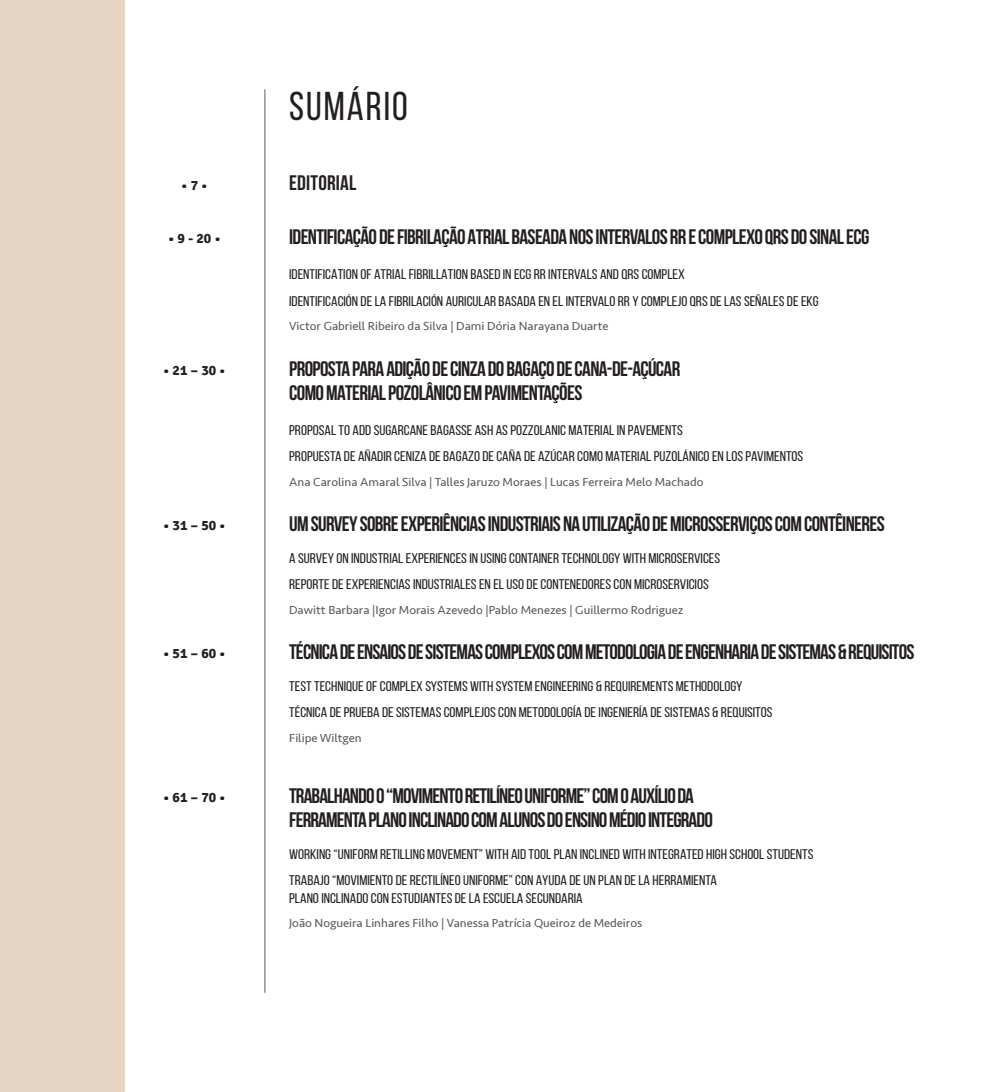
<style>
.page{position:relative;width:993px;height:1092px;background:#fff}
.page>*{position:absolute;margin:0;border:0;box-sizing:border-box;transform-origin:0 0}
.SUMÁRIO{font:40.25px "Bebas Neue";letter-spacing:.05em;color:#231f20}
.TÍTULOS_ARTIGO{font:700 21px "Bebas Neue";letter-spacing:-.03em;color:#231f20}
.TÍTULOS_ARTIGO-2{font:700 21px "Bebas Neue";letter-spacing:.01em;color:#231f20}
.TÍTULO_ING_ESP{font:14px "Bebas Neue";color:#231f20;scale:1.1 1}
.NÚMERAÇÃO{font:700 14px "Signika";color:#231f20}
.AUTORES{font:12.25px "Seravek";color:#57585a}
</style>
<div class="page">
<hr style="left:264px;top:89px;width:1px;height:903px;background:#57585a">
<div style="left:0;top:0;width:124px;height:1091px;background:#e7d5c3"></div>
<p class="NÚMERAÇÃO" style="left:181px;top:177px;width:28px">• 7 •</p>
<p class="NÚMERAÇÃO" style="left:168px;top:230px;width:54px">• 9 - 20 •</p>
<p class="NÚMERAÇÃO" style="left:163px;top:362px;width:64px">• 21 – 30 •</p>
<p class="NÚMERAÇÃO" style="left:163px;top:517px;width:64px">• 31 – 50 •</p>
<p class="NÚMERAÇÃO" style="left:163px;top:645px;width:64px">• 51 – 60 •</p>
<p class="NÚMERAÇÃO" style="left:163px;top:788px;width:64px">• 61 – 70 •</p>
<p class="SUMÁRIO" style="left:289px;top:84px;width:120px">SUMÁRIO</p>
<p class="TÍTULOS_ARTIGO-2" style="left:289px;top:171px;width:69px">EDITORIAL</p>
<p class="TÍTULOS_ARTIGO" style="left:289px;top:225px;width:581px">IDENTIFICAÇÃO DE FIBRILAÇÃO ATRIAL BASEADA NOS INTERVALOS RR E COMPLEXO QRS DO SINAL ECG</p>
<p class="TÍTULO_ING_ESP" style="left:289px;top:267px;width:361px">IDENTIFICATION OF ATRIAL FIBRILLATION BASED IN ECG RR INTERVALS AND QRS COMPLEX</p>
<p class="TÍTULO_ING_ESP" style="left:289px;top:293px;width:482px">IDENTIFICACIÓN DE LA FIBRILACIÓN AURICULAR BASADA EN EL INTERVALO RR Y COMPLEJO QRS DE LAS SEÑALES DE EKG</p>
<p class="AUTORES" style="left:289px;top:316px;width:321px">Victor Gabriell Ribeiro da Silva | Dami Dória Narayana Duarte</p>
<p class="TÍTULOS_ARTIGO" style="left:289px;top:357px;width:392px">PROPOSTA PARA ADIÇÃO DE CINZA DO BAGAÇO DE CANA-DE-AÇÚCAR</p>
<p class="TÍTULOS_ARTIGO" style="left:289px;top:381px;width:294px">COMO MATERIAL POZOLÂNICO EM PAVIMENTAÇÕES</p>
<p class="TÍTULO_ING_ESP" style="left:289px;top:422px;width:359px">PROPOSAL TO ADD SUGARCANE BAGASSE ASH AS POZZOLANIC MATERIAL IN PAVEMENTS</p>
<p class="TÍTULO_ING_ESP" style="left:289px;top:449px;width:469px">PROPUESTA DE AÑADIR CENIZA DE BAGAZO DE CAÑA DE AZÚCAR COMO MATERIAL PUZOLÁNICO EN LOS PAVIMENTOS</p>
<p class="AUTORES" style="left:289px;top:472px;width:416px">Ana Carolina Amaral Silva | Talles Jaruzo Moraes | Lucas Ferreira Melo Machado</p>
<p class="TÍTULOS_ARTIGO" style="left:289px;top:512px;width:596px">UM SURVEY SOBRE EXPERIÊNCIAS INDUSTRIAIS NA UTILIZAÇÃO DE MICROSSERVIÇOS COM CONTÊINERES</p>
<p class="TÍTULO_ING_ESP" style="left:289px;top:550px;width:393px">A SURVEY ON INDUSTRIAL EXPERIENCES IN USING CONTAINER TECHNOLOGY WITH MICROSERVICES</p>
<p class="TÍTULO_ING_ESP" style="left:289px;top:576px;width:383px">REPORTE DE EXPERIENCIAS INDUSTRIALES EN EL USO DE CONTENEDORES CON MICROSERVICIOS</p>
<p class="AUTORES" style="left:289px;top:600px;width:396px">Dawitt Barbara |Igor Morais Azevedo |Pablo Menezes | Guillermo Rodriguez</p>
<p class="TÍTULOS_ARTIGO" style="left:289px;top:640px;width:626px">TÉCNICA DE ENSAIOS DE SISTEMAS COMPLEXOS COM METODOLOGIA DE ENGENHARIA DE SISTEMAS &amp; REQUISITOS</p>
<p class="TÍTULO_ING_ESP" style="left:289px;top:678px;width:413px">TEST TECHNIQUE OF COMPLEX SYSTEMS WITH SYSTEM ENGINEERING &amp; REQUIREMENTS METHODOLOGY</p>
<p class="TÍTULO_ING_ESP" style="left:289px;top:704px;width:441px">TÉCNICA DE PRUEBA DE SISTEMAS COMPLEJOS CON METODOLOGÍA DE INGENIERÍA DE SISTEMAS &amp; REQUISITOS</p>
<p class="AUTORES" style="left:289px;top:728px;width:74px">Filipe Wiltgen</p>
<p class="TÍTULOS_ARTIGO" style="left:289px;top:784px;width:406px">TRABALHANDO O “MOVIMENTO RETILÍNEO UNIFORME” COM O AUXÍLIO DA</p>
<p class="TÍTULOS_ARTIGO" style="left:289px;top:808px;width:425px">FERRAMENTA PLANO INCLINADO COM ALUNOS DO ENSINO MÉDIO INTEGRADO</p>
<p class="TÍTULO_ING_ESP" style="left:289px;top:846px;width:478px">WORKING “UNIFORM RETILLING MOVEMENT” WITH AID TOOL PLAN INCLINED WITH INTEGRATED HIGH SCHOOL STUDENTS</p>
<p class="TÍTULO_ING_ESP" style="left:289px;top:872px;width:390px">TRABAJO “MOVIMIENTO DE RECTILÍNEO UNIFORME” CON AYUDA DE UN PLAN DE LA HERRAMIENTA</p>
<p class="TÍTULO_ING_ESP" style="left:289px;top:890px;width:268px">PLANO INCLINADO CON ESTUDIANTES DE LA ESCUELA SECUNDARIA</p>
<p class="AUTORES" style="left:289px;top:913px;width:354px">João Nogueira Linhares Filho | Vanessa Patrícia Queiroz de Medeiros</p>
</div>
